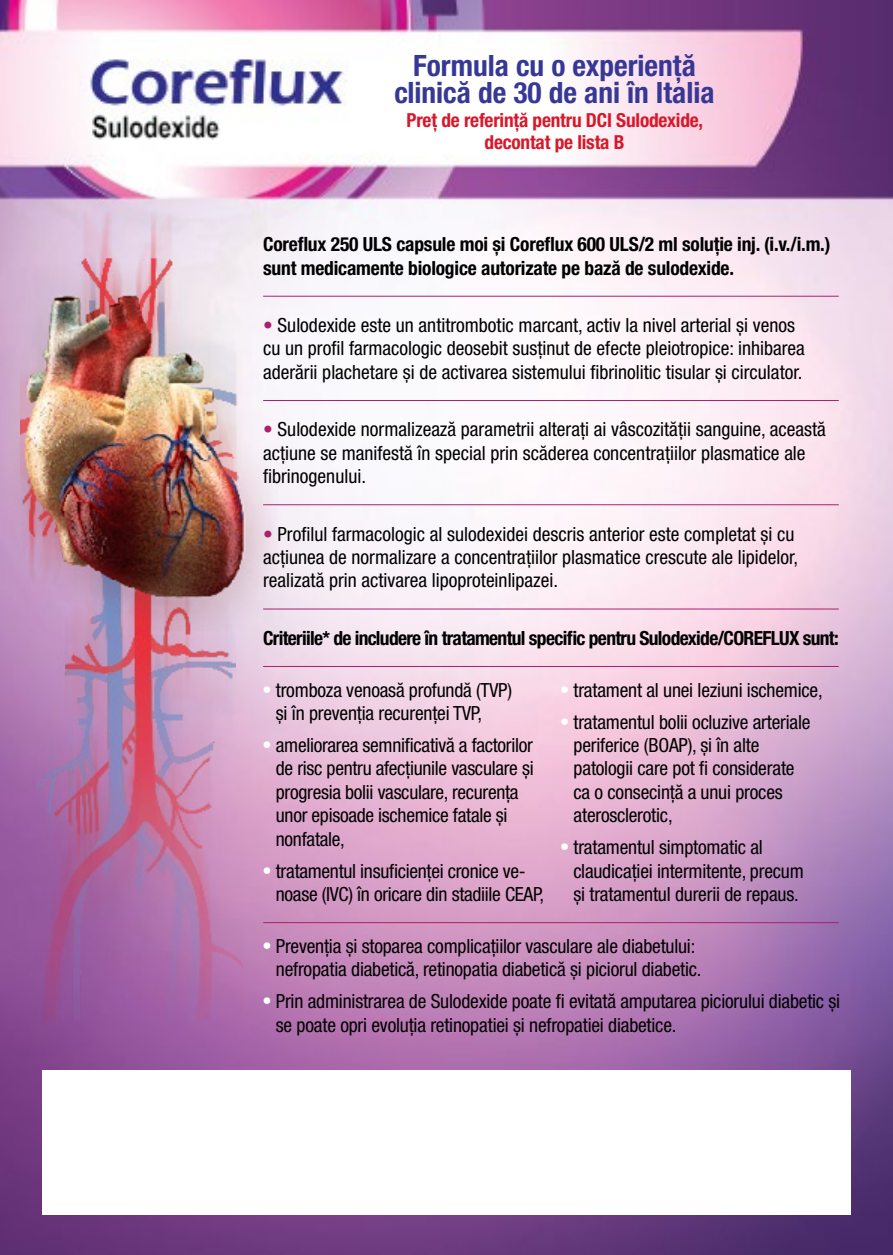
<style>
.page{position:relative;width:893px;height:1255px;background:#fff}
.page>*{position:absolute;margin:0;border:0;box-sizing:border-box;transform-origin:0 0}
.t1{font:700 condensed 29.4px/27.6px "Helvetica Neue LT Pro";color:#373896;text-align:center}
.t2{font:condensed 19.5px/23.4px "Helvetica Neue LT Pro";letter-spacing:-.01em;color:#000}
.t3{font:700 condensed 19.5px/23.4px "Helvetica Neue LT Pro";letter-spacing:-.01em;color:#000}
.t4{font:700 condensed 19.5px "Helvetica Neue LT Pro";letter-spacing:-.035em;color:#000}
.t5{font:700 condensed 19.35px/21.6px "Helvetica Neue LT Pro";letter-spacing:-.01em;color:#d7182a;text-align:center}
.s1{color:#aa206e}
.s2{font-family:"Kulturista";font-weight:700;font-stretch:normal;font-size:21px;color:#fff}
</style>
<div class="page">
<img style="left:0;top:0;width:893px;height:1254px">
<img style="left:21px;top:207px;width:222px;height:813px">
<hr style="left:263px;top:296px;width:576px;height:1px;background:#aa206e">
<hr style="left:263px;top:400px;width:576px;height:1px;background:#aa206e">
<hr style="left:263px;top:504px;width:576px;height:1px;background:#aa206e">
<hr style="left:263px;top:608px;width:576px;height:1px;background:#aa206e">
<hr style="left:263px;top:666px;width:576px;height:1px;background:#aa206e">
<hr style="left:263px;top:922px;width:576px;height:1px;background:#aa206e">
<img style="left:0;top:264px;width:315px;height:366px">
<img style="left:43px;top:1070px;width:807px;height:143px">
<h1 class="t1" style="left:394px;top:51px;width:322px">Formula cu o experienţă clinică de 30 de ani în Italia</h1>
<p class="t5" style="left:407px;top:109px;width:298px">Preţ de referinţă pentru DCI Sulodexide, decontat pe lista B</p>
<p class="t3" style="left:263px;top:232px;width:569px">Coreflux 250 ULS capsule moi şi Coreflux 600 ULS/2 ml soluţie inj. (i.v./i.m.) sunt medicamente biologice autorizate pe bază de sulodexide.</p>
<p class="t2" style="left:263px;top:313px;width:543px"><span class="s1">•</span> Sulodexide este un antitrombotic marcant, activ la nivel arterial și venos cu un profil farmacologic deosebit susținut de efecte pleiotropice: inhibarea aderării plachetare şi de activarea sistemului fibrinolitic tisular şi circulator.</p>
<p class="t2" style="left:263px;top:417px;width:564px"><span class="s1">•</span> Sulodexide normalizează parametrii alteraţi ai vâscozităţii sanguine, această acţiune se manifestă în special prin scăderea concentraţiilor plasmatice ale fibrinogenului.</p>
<p class="t2" style="left:263px;top:522px;width:536px"><span class="s1">•</span> Profilul farmacologic al sulodexidei descris anterior este completat şi cu acţiunea de normalizare a concentraţiilor plasmatice crescute ale lipidelor, realizată prin activarea lipoproteinlipazei.</p>
<p class="t4" style="left:263px;top:626px;width:577px">Criteriile* de includere în tratamentul specific pentru Sulodexide/COREFLUX sunt:</p>
<p class="t2" style="left:276px;top:678px;width:238px;text-indent:-13px"><span class="s2">•</span> tromboza venoasă profundă (TVP) şi în prevenţia recurenţei TVP,</p>
<p class="t2" style="left:276px;top:733px;width:259px;text-indent:-13px"><span class="s2">•</span> ameliorarea semnificativă a factorilor de risc pentru afecţiunile vasculare şi progresia bolii vasculare, recurenţa unor episoade ischemice fatale şi nonfatale,</p>
<p class="t2" style="left:276px;top:858px;width:270px;text-indent:-13px"><span class="s2">•</span> tratamentul insuficienţei cronice ve&shy;noase (IVC) în oricare din stadiile CEAP,</p>
<p class="t2" style="left:561px;top:678px;width:264px"><span class="s2">•</span> tratament al unei leziuni ischemice,</p>
<p class="t2" style="left:573px;top:710px;width:238px;text-indent:-13px"><span class="s2">•</span> tratamentul bolii ocluzive arteriale periferice (BOAP), şi în alte patologii care pot fi considerate ca o consecinţă a unui proces aterosclerotic,</p>
<p class="t2" style="left:573px;top:835px;width:232px;text-indent:-13px"><span class="s2">•</span> tratamentul simptomatic al claudicaţiei intermitente, precum şi tratamentul durerii de repaus.</p>
<p class="t2" style="left:276px;top:934px;width:427px;text-indent:-13px"><span class="s2">•</span> Prevenţia şi stoparea complicaţiilor vasculare ale diabetului: nefropatia diabetică, retinopatia diabetică şi piciorul diabetic.</p>
<p class="t2" style="left:276px;top:989px;width:566px;text-indent:-13px"><span class="s2">•</span> Prin administrarea de Sulodexide poate fi evitată amputarea piciorului diabetic şi se poate opri evoluţia retinopatiei şi nefropatiei diabetice.</p>
</div>
